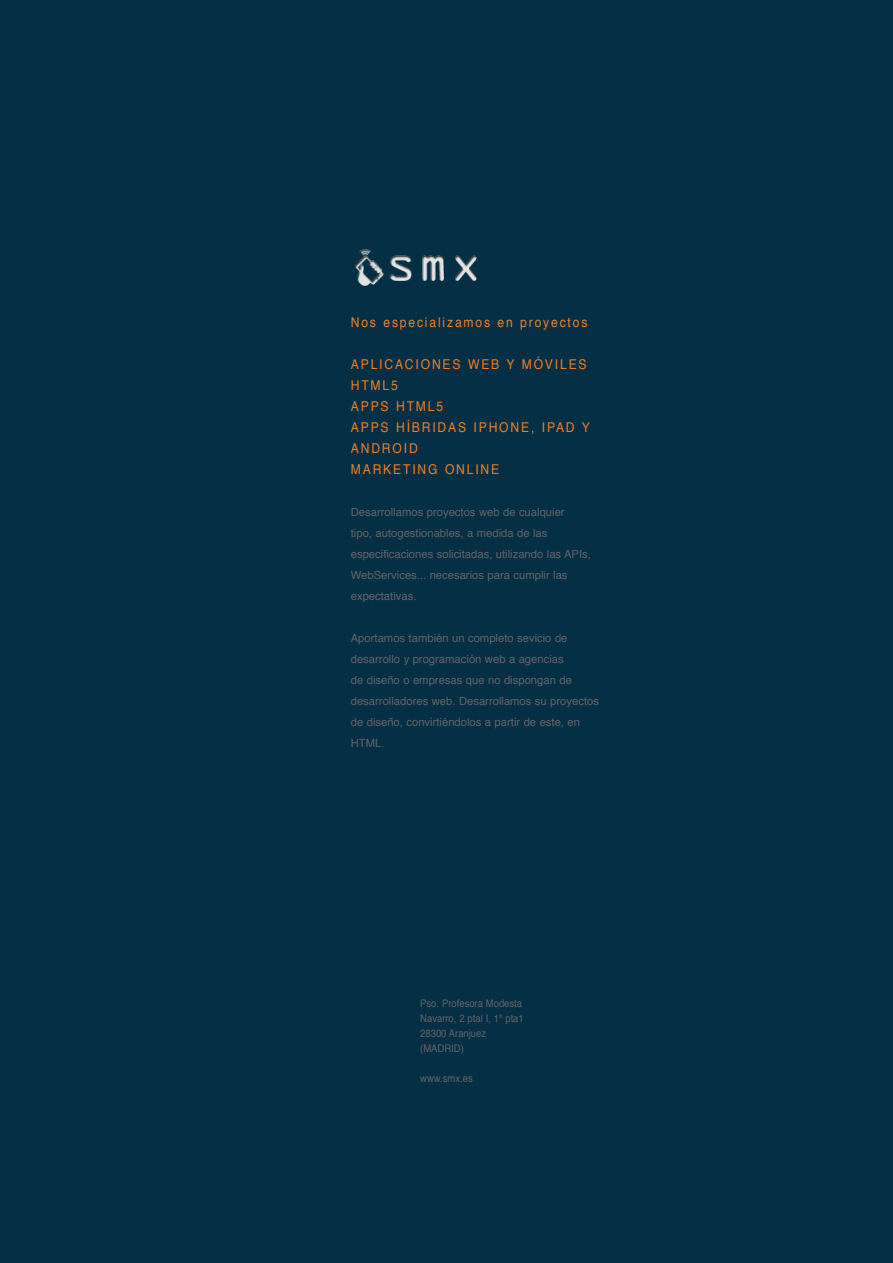
<style>
.page{position:relative;width:893px;height:1263px;background:#052f45}
.page>*{position:absolute;margin:0;border:0;box-sizing:border-box;transform-origin:0 0}
.t1{font:13.5px/21px "Helvetica";letter-spacing:.15em;color:#f47d25;scale:.9 1}
.t2{font:11.25px/21px "Helvetica";color:#636366}
.t3{font:10.5px/15px "Helvetica";color:#636366;scale:.9 1}
</style>
<div class="page">
<img style="left:351px;top:240px;width:139px;height:49px">
<p class="t1" style="left:351px;top:312px;width:264px">Nos especializamos en proyectos</p>
<p class="t1" style="left:351px;top:354px;width:267px">APLICACIONES WEB Y MÓVILES<br>HTML5<br>APPS HTML5<br>APPS HÍBRIDAS IPHONE, IPAD Y<br>ANDROID<br>MARKETING ONLINE</p>
<p class="t2" style="left:351px;top:502px;width:242px">Desarrollamos proyectos web de cualquier<br>tipo, autogestionables, a medida de las especificaciones solicitadas, utilizando las APIs, WebServices... necesarios para cumplir las expectativas.</p>
<p class="t2" style="left:351px;top:628px;width:250px">Aportamos también un completo sevicio de desarrollo y programación web a agencias<br>de diseño o empresas que no dispongan de desarrolladores web. Desarrollamos su proyectos de diseño, convirtiéndolos a partir de este, en HTML.</p>
<p class="t3" style="left:420px;top:996px;width:117px">Pso. Profesora Modesta<br>Navarro, 2 ptal I, 1º pta1<br>28300 Aranjuez (MADRID)</p>
<p class="t3" style="left:420px;top:1071px;width:60px">www.smx.es</p>
</div>
